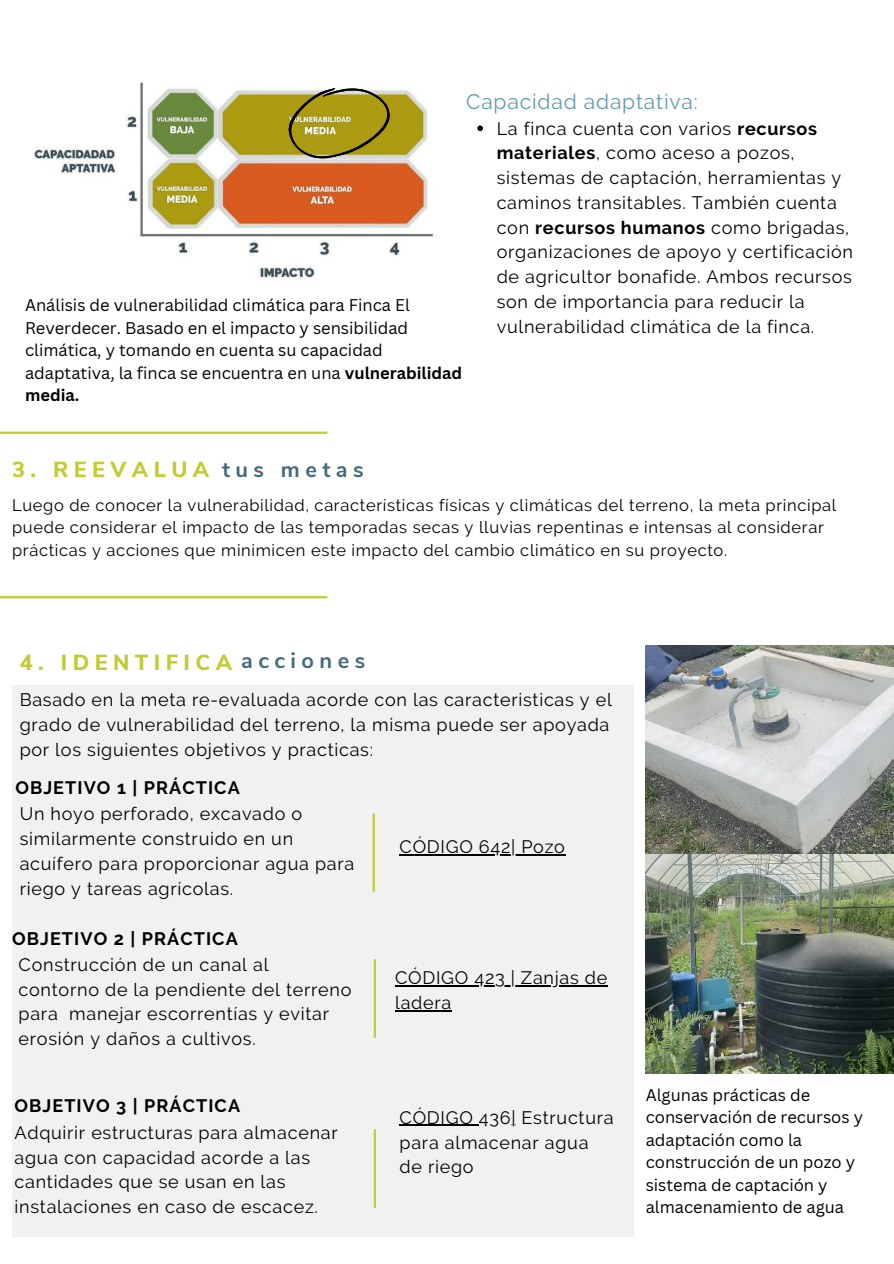
<style>
.page{position:relative;width:894px;height:1264px;background:#fff}
.page>*{position:absolute;margin:0;border:0;box-sizing:border-box;transform-origin:0 0}
.t1{font:800 21.75px "Nunito Sans";letter-spacing:.25em;color:#c2cb30}
.t2{font:700 21.75px "Nunito Sans";letter-spacing:.25em;color:#456a7d}
.t3{font:21px "Raleway";letter-spacing:.04em;color:#649aad}
.t4{font:18px/24.8px "Raleway";letter-spacing:.04em;color:#000}
.t5{font:700 18px "Raleway";letter-spacing:.06em;color:#000}
.t6{font:16.5px/22.5px "Canva Sans";color:#000}
.t7{font:16.5px/22.5px "Raleway";letter-spacing:.04em;color:#000}
.s1{font-weight:700}
.s2{font-weight:700;color:#456a7d}
</style>
<div class="page">
<hr style="left:0;top:431px;width:327px;height:3px;background:#c2cb30">
<div style="left:12px;top:685px;width:621px;height:551px;background:#f1f1f1"></div>
<hr style="left:0;top:596px;width:327px;height:2px;background:#c2cb30">
<hr style="left:372px;top:813px;width:3px;height:78px;background:#c2cb30">
<hr style="left:373px;top:959px;width:3px;height:78px;background:#c2cb30">
<hr style="left:373px;top:1129px;width:3px;height:78px;background:#c2cb30">
<img style="left:645px;top:645px;width:248px;height:428px">
<hr style="left:399px;top:854px;width:166px;height:1px;background:#000">
<hr style="left:395px;top:985px;width:213px;height:1px;background:#000">
<hr style="left:395px;top:1009px;width:57px;height:2px;background:#000">
<hr style="left:399px;top:1124px;width:80px;height:1px;background:#000">
<img style="left:34px;top:82px;width:402px;height:198px">
<img style="left:288px;top:88px;width:102px;height:70px">
<svg style="left:477px;top:125px;width:6px;height:6px"></svg>
<p class="t3" style="left:466px;top:89px;width:233px">Capacidad adaptativa:</p>
<p class="t4" style="left:496px;top:116px;width:358px">La finca cuenta con varios <span class="s1">recursos materiales</span>, como aceso a pozos, sistemas de captación, herramientas y caminos transitables. También cuenta con <span class="s1">recursos humanos</span> como brigadas, organizaciones de apoyo y certificación de agricultor bonafide. Ambos recursos son de importancia para reducir la vulnerabilidad climática de la finca.</p>
<p class="t6" style="left:25px;top:294px;width:438px">Análisis de vulnerabilidad climática para Finca El Reverdecer. Basado en el impacto y sensibilidad climática, y tomando en cuenta su capacidad adaptativa, la finca se encuentra en una <span class="s1">vulnerabilidad media.</span></p>
<p class="t1" style="left:12px;top:453px;width:198px">3. REEVALUA</p>
<p class="t2" style="left:222px;top:453px;width:143px">tus metas</p>
<p class="t7" style="left:12px;top:493px;width:825px">Luego de conocer la vulnerabilidad, características físicas y climáticas del terreno, la meta principal puede considerar el impacto de las temporadas secas y lluvias repentinas e intensas al considerar prácticas y acciones que minimicen este impacto del cambio climático en su proyecto.</p>
<p class="t1" style="left:20px;top:646px;width:347px">4. IDENTIFICA <span class="s2">acciones</span></p>
<p class="t4" style="left:20px;top:687px;width:593px">Basado en la meta re-evaluada acorde con las caracteristicas y el grado de vulnerabilidad del terreno, la misma puede ser apoyada por los siguientes objetivos y practicas:</p>
<p class="t5" style="left:15px;top:777px;width:226px">OBJETIVO 1 | PRÁCTICA</p>
<p class="t4" style="left:20px;top:801px;width:336px">Un hoyo perforado, excavado o similarmente construido en un acuífero para proporcionar agua para riego y tareas agrícolas.</p>
<p class="t5" style="left:12px;top:928px;width:227px">OBJETIVO 2 | PRÁCTICA</p>
<p class="t4" style="left:399px;top:834px;width:167px">CÓDIGO 642| Pozo</p>
<p class="t4" style="left:19px;top:952px;width:334px">Construcción de un canal al contorno de la pendiente del terreno para manejar escorrentías y evitar erosión y daños a cultivos.</p>
<p class="t4" style="left:395px;top:965px;width:214px">CÓDIGO 423 | Zanjas de ladera</p>
<p class="t5" style="left:15px;top:1095px;width:227px">OBJETIVO 3 | PRÁCTICA</p>
<p class="t4" style="left:15px;top:1120px;width:324px">Adquirir estructuras para almacenar agua con capacidad acorde a las cantidades que se usan en las instalaciones en caso de escacez.</p>
<p class="t4" style="left:399px;top:1104px;width:215px">CÓDIGO 436| Estructura para almacenar agua de riego</p>
<p class="t6" style="left:645px;top:1083px;width:219px">Algunas prácticas de conservación de recursos y adaptación como la construcción de un pozo y sistema de captación y almacenamiento de agua</p>
</div>
